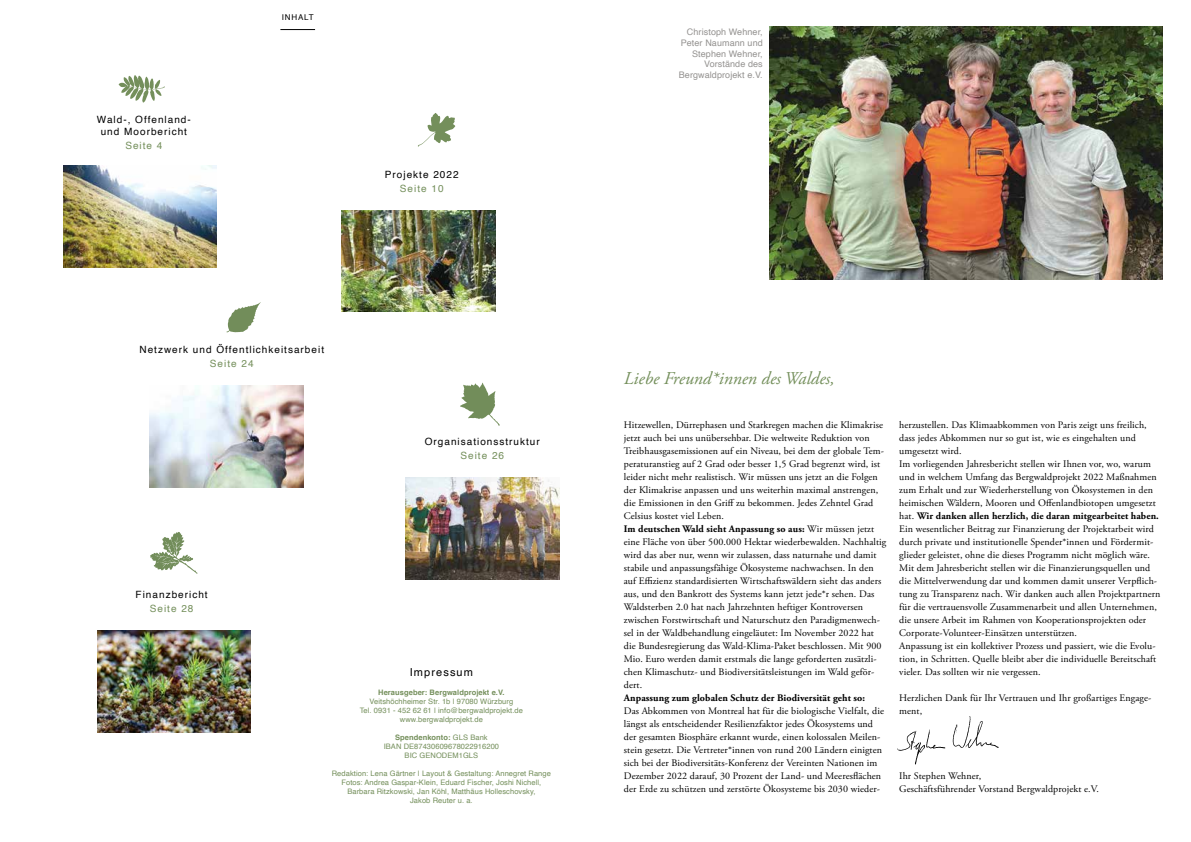
<style>
.page{position:relative;width:1191px;height:842px;background:#fff}
.page>*{position:absolute;margin:0;border:0;box-sizing:border-box;transform-origin:0 0}
.t1{font:italic 18px "Adobe Garamond Pro";color:#748f5b}
.t2{font:11px "Helvetica";letter-spacing:.1em;color:#000}
.t3{font:10px/13px "Adobe Garamond Pro";letter-spacing:.01em;color:#000}
.t4{font:10px/12px "Helvetica";letter-spacing:.1em;color:#000;text-align:center}
.t5{font:700 10px "Adobe Garamond Pro";letter-spacing:.01em;color:#000}
.t6{font:10px "Helvetica";letter-spacing:.1em;color:#748f5b}
.t7{font:9px/10.8px "Helvetica";letter-spacing:.01em;color:#949290;text-align:right}
.t8{font:8px "Helvetica";letter-spacing:.1em;color:#000}
.t9{font:7.5px/9px "Helvetica";letter-spacing:.01em;color:#748f5b;text-align:center}
.t10{font:700 7.5px "Helvetica";letter-spacing:.01em;color:#748f5b}
.s1{font-weight:700}
</style>
<div class="page">
<img style="left:97px;top:631px;width:153px;height:102px">
<img style="left:63px;top:166px;width:153px;height:102px">
<img style="left:150px;top:386px;width:153px;height:102px">
<img style="left:342px;top:210px;width:153px;height:102px">
<hr style="left:280px;top:29px;width:35px;height:1px;background:#000">
<img style="left:897px;top:716px;width:102px;height:49px">
<img style="left:769px;top:27px;width:393px;height:253px">
<img style="left:406px;top:477px;width:153px;height:102px">
<svg style="left:119px;top:75px;width:46px;height:28px"></svg>
<svg style="left:418px;top:113px;width:37px;height:34px"></svg>
<svg style="left:226px;top:302px;width:35px;height:30px"></svg>
<svg style="left:460px;top:383px;width:40px;height:43px"></svg>
<svg style="left:150px;top:532px;width:48px;height:42px"></svg>
<p class="t4" style="left:97px;top:114px;width:95px">Wald-, Offenland&shy;und Moorbericht</p>
<p class="t6" style="left:125px;top:138px;width:39px">Seite 4</p>
<p class="t8" style="left:282px;top:11px;width:33px">INHALT</p>
<p class="t4" style="left:385px;top:169px;width:75px">Projekte 2022</p>
<p class="t6" style="left:400px;top:181px;width:45px">Seite 10</p>
<p class="t4" style="left:139px;top:344px;width:186px">Netzwerk und Öffentlichkeitsarbeit</p>
<p class="t6" style="left:210px;top:356px;width:45px">Seite 24</p>
<p class="t4" style="left:425px;top:435px;width:117px">Organisationsstruktur</p>
<p class="t6" style="left:460px;top:447px;width:45px">Seite 26</p>
<p class="t4" style="left:136px;top:589px;width:74px">Finanzbericht</p>
<p class="t6" style="left:150px;top:601px;width:45px">Seite 28</p>
<p class="t2" style="left:410px;top:664px;width:65px">Impressum</p>
<p class="t10" style="left:378px;top:687px;width:128px">Herausgeber: Bergwaldprojekt e.V.</p>
<p class="t9" style="left:360px;top:697px;width:165px">Veitshöchheimer Str. 1b | 97080 Würzburg<br>Tel. 0931 - 452 62 61 | info@bergwaldprojekt.de www.bergwaldprojekt.de</p>
<p class="t9" style="left:384px;top:733px;width:117px"><span class="s1">Spendenkonto:</span> GLS Bank<br>IBAN DE87430609678022916200<br>BIC GENODEM1GLS</p>
<p class="t9" style="left:332px;top:769px;width:221px">Redaktion: Lena Gärtner | Layout &amp; Gestaltung: Annegret Range Fotos: Andrea Gaspar-Klein, Eduard Fischer, Joshi Nichell, Barbara Ritzkowski, Jan Köhl, Matthäus Holleschovsky,<br>Jakob Reuter u. a.</p>
<p class="t7" style="left:679px;top:27px;width:85px">Christoph Wehner,<br>Peter Naumann und<br>Stephen Wehner,<br>Vorstände des<br>Bergwaldprojekt e.V.</p>
<h1 class="t1" style="left:624px;top:368px;width:212px">Liebe Freund*innen des Waldes,</h1>
<p class="t3" style="left:624px;top:419px;width:264px">Hitzewellen, Dürrephasen und Starkregen machen die Klimakrise jetzt auch bei uns unübersehbar. Die weltweite Reduktion von Treibhausgasemissionen auf ein Niveau, bei dem der globale Tem&shy;peraturanstieg auf 2 Grad oder besser 1,5 Grad begrenzt wird, ist leider nicht mehr realistisch. Wir müssen uns jetzt an die Folgen der Klimakrise anpassen und uns weiterhin maximal anstrengen, die Emissionen in den Griff zu bekommen. Jedes Zehntel Grad Celsius kostet viel Leben.<br><span class="s1">Im deutschen Wald sieht Anpassung so aus:</span> Wir müssen jetzt eine Fläche von über 500.000 Hektar wiederbewalden. Nachhaltig wird das aber nur, wenn wir zulassen, dass naturnahe und damit stabile und anpassungsfähige Ökosysteme nachwachsen. In den auf Effizienz standardisierten Wirtschaftswäldern sieht das anders aus, und den Bankrott des Systems kann jetzt jede*r sehen. Das Waldsterben 2.0 hat nach Jahrzehnten heftiger Kontroversen zwischen Forstwirtschaft und Naturschutz den Paradigmenwech&shy;sel in der Waldbehandlung eingeläutet: Im November 2022 hat die Bundesregierung das Wald-Klima-Paket beschlossen. Mit 900<br>Mio. Euro werden damit erstmals die lange geforderten zusätzli&shy;chen Klimaschutz- und Biodiversitätsleistungen im Wald geför&shy;dert.</p>
<p class="t5" style="left:624px;top:692px;width:243px">Anpassung zum globalen Schutz der Biodiversität geht so:</p>
<p class="t3" style="left:624px;top:705px;width:262px">Das Abkommen von Montreal hat für die biologische Vielfalt, die längst als entscheidender Resilienzfaktor jedes Ökosystems und der gesamten Biosphäre erkannt wurde, einen kolossalen Meilen&shy;stein gesetzt. Die Vertreter*innen von rund 200 Ländern einigten sich bei der Biodiversitäts-Konferenz der Vereinten Nationen im Dezember 2022 darauf, 30 Prozent der Land- und Meeresflächen der Erde zu schützen und zerstörte Ökosysteme bis 2030 wieder-</p>
<p class="t3" style="left:899px;top:419px;width:263px">herzustellen. Das Klimaabkommen von Paris zeigt uns freilich, dass jedes Abkommen nur so gut ist, wie es eingehalten und umgesetzt wird.<br>Im vorliegenden Jahresbericht stellen wir Ihnen vor, wo, warum und in welchem Umfang das Bergwaldprojekt 2022 Maßnahmen zum Erhalt und zur Wiederherstellung von Ökosystemen in den heimischen Wäldern, Mooren und Offenlandbiotopen umgesetzt hat. <span class="s1">Wir danken allen herzlich, die daran mitgearbeitet haben.<br></span>Ein wesentlicher Beitrag zur Finanzierung der Projektarbeit wird durch private und institutionelle Spender*innen und Fördermit&shy;glieder geleistet, ohne die dieses Programm nicht möglich wäre.<br>Mit dem Jahresbericht stellen wir die Finanzierungsquellen und die Mittelverwendung dar und kommen damit unserer Verpflich&shy;tung zu Transparenz nach. Wir danken auch allen Projektpartnern für die vertrauensvolle Zusammenarbeit und allen Unternehmen, die unsere Arbeit im Rahmen von Kooperationsprojekten oder Corporate-Volunteer-Einsätzen unterstützen.<br>Anpassung ist ein kollektiver Prozess und passiert, wie die Evolu&shy;tion, in Schritten. Quelle bleibt aber die individuelle Bereitschaft vieler. Das sollten wir nie vergessen.</p>
<p class="t3" style="left:899px;top:692px;width:254px">Herzlichen Dank für Ihr Vertrauen und Ihr großartiges Engage&shy;ment,</p>
<p class="t3" style="left:899px;top:770px;width:201px">Ihr Stephen Wehner,<br>Geschäftsführender Vorstand Bergwaldprojekt e.V.</p>
</div>
